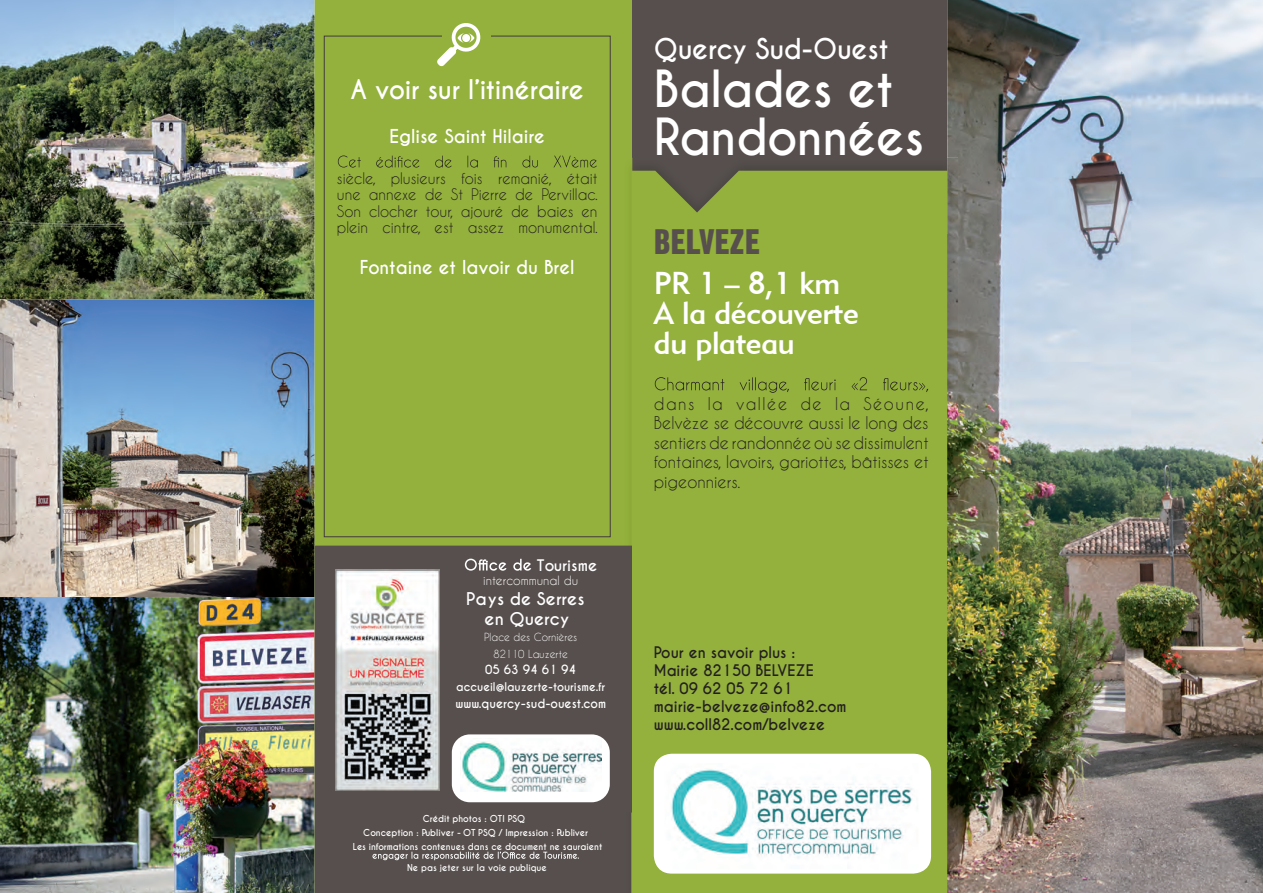
<style>
.page{position:relative;width:1263px;height:893px;background:#fff}
.page>*{position:absolute;margin:0;border:0;box-sizing:border-box;transform-origin:0 0}
.t1{font:700 48px/48px "Caviar Dreams";letter-spacing:-.01em;color:#fff}
.t2{font:34.5px "Gothic No 13 BT";color:#564f4d}
.t3{font:31.5px/30px "Geometric 415 BT Medium A";letter-spacing:-.01em;color:#fff}
.t4{font:700 27px "Caviar Dreams";letter-spacing:-.01em;color:#fff}
.t5{font:700 25.5px "Caviar Dreams";letter-spacing:-.01em;color:#fff}
.t6{font:700 18px "Caviar Dreams";color:#fff}
.t7{font:16.5px/19.5px "Caviar Dreams";color:#231f20;text-align:justify}
.t8{font:700 16.5px/19.8px "Caviar Dreams";color:#fff;text-align:center}
.t9{font:15px/16.5px "Caviar Dreams";color:#231f20;text-align:justify}
.t10{font:700 15px/18px "Caviar Dreams";color:#231f20}
.t11{font:700 15px "Caviar Dreams";color:#fff}
.t12{font:700 12px "Caviar Dreams";color:#fff}
.t13{font:12px "Caviar Dreams";color:#fff}
.t14{font:700 11.25px "Caviar Dreams";color:#fff}
.t15{font:10.5px/16.5px "Caviar Dreams";color:#fff;text-align:center}
.t16{font:700 9px "Caviar Dreams";color:#fff}
</style>
<div class="page">
<img style="left:0;top:0;width:315px;height:893px">
<div style="left:315px;top:0;width:317px;height:546px;background:#93b13c"></div>
<svg style="left:338px;top:156px;width:259px;height:12px;background:#86a138"></svg>
<div style="left:324px;top:36px;width:287px;height:501px;border:1px solid #423d3c"></div>
<div style="left:315px;top:812px;width:309px;height:81px;background:#564f4d"></div>
<div style="left:442px;top:26px;width:48px;height:19px;background:#93b13c"></div>
<svg style="left:437px;top:22px;width:45px;height:44px"></svg>
<img style="left:947px;top:0;width:316px;height:893px">
<div style="left:632px;top:0;width:315px;height:234px;background:#564f4d"></div>
<div style="left:624px;top:158px;width:8px;height:388px;background:#91ae3b"></div>
<img style="left:624px;top:812px;width:7px;height:81px">
<img style="left:947px;top:158px;width:11px;height:735px">
<img style="left:632px;top:158px;width:315px;height:13px">
<div style="left:631px;top:171px;width:316px;height:722px;background:#93b13c"></div>
<div style="left:654px;top:754px;width:277px;height:120px;background:#fff;border-radius:18px"></div>
<svg style="left:655px;top:377px;width:273px;height:16px;background:#87a239"></svg>
<div style="left:315px;top:546px;width:317px;height:266px;background:#564f4d"></div>
<img style="left:670px;top:769px;width:243px;height:89px">
<svg style="left:465px;top:559px;width:66px;height:12px"></svg>
<svg style="left:372px;top:852px;width:207px;height:8px;background:#817c7b"></svg>
<div style="left:452px;top:734px;width:158px;height:68px;background:#fff;border-radius:18px"></div>
<img style="left:460px;top:741px;width:141px;height:51px">
<img style="left:335px;top:569px;width:105px;height:222px">
<h3 class="t5" style="left:350px;top:74px;width:235px">A voir sur l’itinéraire</h3>
<h3 class="t6" style="left:389px;top:126px;width:157px">Eglise Saint Hilaire</h3>
<h3 class="t9" style="left:337px;top:170px;width:262px">siècle, plusieurs fois remanié, était une annexe de St Pierre de Pervillac.<br>Son clocher tour, ajouré de baies en plein cintre, est assez monumental.</h3>
<h3 class="t6" style="left:360px;top:256px;width:216px">Fontaine et lavoir du Brel</h3>
<h3 class="t11" style="left:537px;top:556px;width:62px">Tourisme</h3>
<h3 class="t13" style="left:483px;top:573px;width:97px">intercommunal du</h3>
<h3 class="t8" style="left:466px;top:589px;width:120px">Pays de Serres en Quercy</h3>
<p class="t15" style="left:484px;top:629px;width:95px">Place des Cornières<br>82110 Lauzerte</p>
<h3 class="t12" style="left:485px;top:662px;width:93px">05 63 94 61 94</h3>
<p class="t14" style="left:456px;top:679px;width:150px">accueil@lauzerte-tourisme.fr</p>
<h3 class="t12" style="left:455px;top:696px;width:152px">www.quercy-sud-ouest.com</h3>
<p class="t16" style="left:423px;top:813px;width:104px">Crédit photos : OTI PSQ</p>
<p class="t16" style="left:363px;top:827px;width:226px">Conception : Publiver - OT PSQ / Impression : Publiver</p>
<p class="t16" style="left:407px;top:862px;width:141px">Ne pas jeter sur la voie publique</p>
<p class="t16" style="left:353px;top:841px;width:251px">Les informations contenues dans ce document ne sauraient</p>
<h3 class="t4" style="left:654px;top:32px;width:236px">Quercy Sud-Ouest</h3>
<h1 class="t1" style="left:654px;top:66px;width:272px">Balades et<br>Randonnées</h1>
<h2 class="t2" style="left:654px;top:220px;width:107px">BELVEZE</h2>
<h3 class="t3" style="left:654px;top:268px;width:206px">PR 1 – 8,1 km<br>A la découverte du plateau</h3>
<h3 class="t7" style="left:654px;top:393px;width:277px">dans la vallée de la Séoune, Belvèze se découvre aussi le long des sentiers de randonnée où se dissimulent fontaines, lavoirs, gariottes, bâtisses et pigeonniers.</h3>
<h3 class="t10" style="left:654px;top:644px;width:194px">Pour en savoir plus :<br>Mairie 82150 BELVEZE<br>tél. 09 62 05 72 61 mairie-belveze@info82.com www.coll82.com/belveze</h3>
</div>
